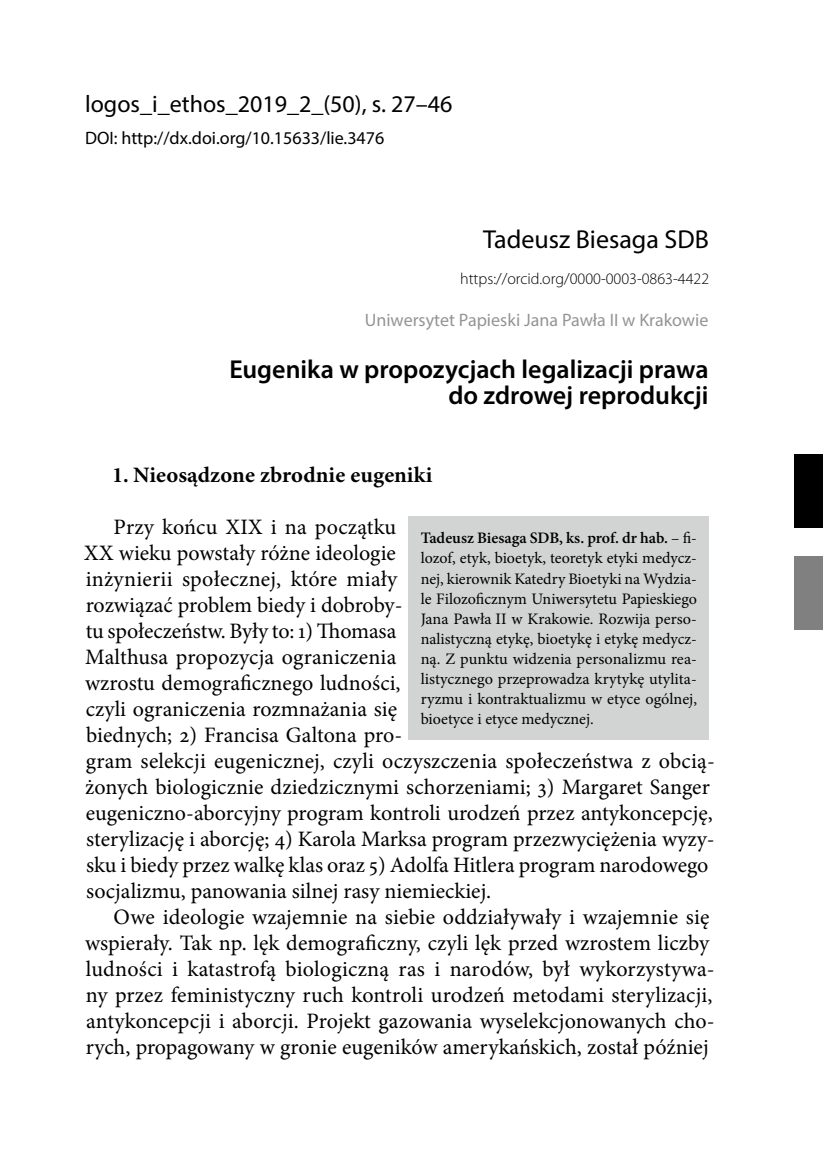
<style>
.page{position:relative;width:823px;height:1163px;background:#fff}
.page>*{position:absolute;margin:0;border:0;box-sizing:border-box;transform-origin:0 0}
.t1{font:600 26px/26px "Myriad Pro";color:#000;text-align:right}
.t2{font:26px "Myriad Pro";color:#000}
.t3{font:24px "Myriad Pro";color:#000}
.t4{font:22px/26px "Minion Pro";color:#000}
.t5{font:700 22px "Minion Pro";letter-spacing:.005em;color:#000}
.t6{font:18px "Myriad Pro";color:#939595}
.t7{font:18px "Myriad Pro";color:#000}
.t8{font:16px/20px "Minion Pro";color:#000;text-align:justify}
.t9{font:300 16px "Myriad Pro";color:#000}
.s1{font-weight:600}
</style>
<div class="page">
<div style="left:794px;top:556px;width:28px;height:73px;background:#808080"></div>
<div style="left:794px;top:454px;width:28px;height:73px;background:#000"></div>
<div style="left:408px;top:516px;width:300px;height:223px;background:#d2d3d3"></div>
<p class="t3" style="left:85px;top:89px;width:368px">logos_i_ethos_2019_2_(50), s. 27–46</p>
<p class="t7" style="left:85px;top:127px;width:300px">DOI: http://dx.doi.org/10.15633/lie.3476</p>
<p class="t2" style="left:482px;top:223px;width:227px">Tadeusz Biesaga SDB</p>
<p class="t9" style="left:460px;top:269px;width:250px">https://orcid.org/0000-0003-0863-4422</p>
<p class="t6" style="left:364px;top:308px;width:345px">Uniwersytet Papieski Jana Pawła II w Krakowie</p>
<p class="t1" style="left:229px;top:355px;width:480px">Eugenika w propozycjach legalizacji prawa do zdrowej reprodukcji</p>
<p class="t5" style="left:112px;top:461px;width:321px">1. Nieosądzone zbrodnie eugeniki</p>
<p class="t4" style="left:84px;top:514px;width:632px;text-indent:29px">Przy końcu XIX i na początku<br>XX wieku powstały różne ideologie<br>inżynierii społecznej, które miały<br>rozwiązać problem biedy i dobroby-<br>tu społeczeństw. Były to: 1) Thomasa<br>Malthusa propozycja ograniczenia<br>wzrostu demograficznego ludności,<br>czyli ograniczenia rozmnażania się<br>biednych; 2) Francisa Galtona pro-<br>gram selekcji eugenicznej, czyli oczyszczenia społeczeństwa z obcią&shy;żonych biologicznie dziedzicznymi schorzeniami; 3) Margaret Sanger eugeniczno-aborcyjny program kontroli urodzeń przez antykoncepcję, sterylizację i aborcję; 4) Karola Marksa program przezwyciężenia wyzy&shy;sku i biedy przez walkę klas oraz 5) Adolfa Hitlera program narodowego socjalizmu, panowania silnej rasy niemieckiej.</p>
<p class="t4" style="left:85px;top:904px;width:631px;text-indent:28px">Owe ideologie wzajemnie na siebie oddziaływały i wzajemnie się wspierały. Tak np. lęk demograficzny, czyli lęk przed wzrostem liczby ludności i katastrofą biologiczną ras i narodów, był wykorzystywa&shy;ny przez feministyczny ruch kontroli urodzeń metodami sterylizacji, antykoncepcji i aborcji. Projekt gazowania wyselekcjonowanych cho&shy;rych, propagowany w gronie eugeników amerykańskich, został później</p>
<p class="t8" style="left:420px;top:528px;width:278px"><span class="s1">Tadeusz Biesaga SDB, ks. prof. dr hab.</span> – fi&shy;lozof, etyk, bioetyk, teoretyk etyki medycz&shy;nej, kierownik Katedry Bioetyki na Wydzia&shy;le Filozoficznym Uniwersytetu Papieskiego Jana Pawła II w Krakowie. Rozwija perso&shy;nalistyczną etykę, bioetykę i etykę medycz&shy;ną. Z punktu widzenia personalizmu rea&shy;listycznego przeprowadza krytykę utylita&shy;ryzmu i kontraktualizmu w etyce ogólnej, bioetyce i etyce medycznej.</p>
</div>
